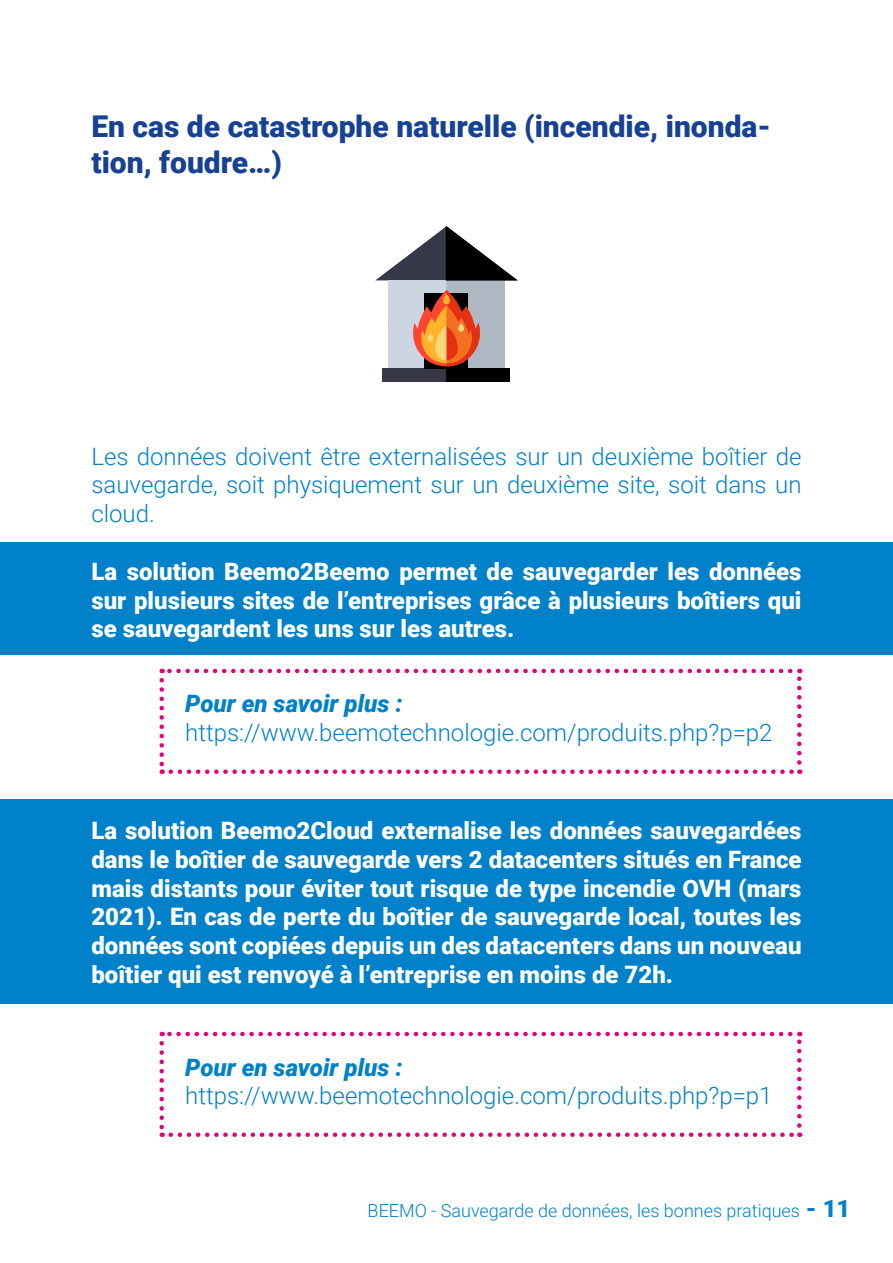
<style>
.page{position:relative;width:893px;height:1263px;background:#fff}
.page>*{position:absolute;margin:0;border:0;box-sizing:border-box;transform-origin:0 0}
.t1{font:900 30px/36px "Roboto";color:#164194}
.t2{font:900 24px/28.8px "Roboto";color:#fff;text-align:justify}
.t3{font:300 24px/28.8px "Roboto";color:#0081c9;text-align:justify}
.t4{font:italic 900 24px "Roboto";color:#0081c9}
.t5{font:300 18px "Roboto";color:#0081c9}
.s1{font-weight:900;font-size:24px}
</style>
<div class="page">
<div style="left:0;top:542px;width:893px;height:113px;background:#0081c9"></div>
<div style="left:0;top:799px;width:893px;height:204px;background:#0081c9"></div>
<div style="left:383px;top:368px;width:127px;height:13px;background:#363847"></div>
<div style="left:446px;top:368px;width:64px;height:13px;background:#000"></div>
<svg style="left:375px;top:226px;width:143px;height:142px"></svg>
<svg style="left:159px;top:680px;width:5px;height:94px"></svg>
<svg style="left:171px;top:769px;width:629px;height:5px"></svg>
<svg style="left:797px;top:669px;width:4px;height:93px"></svg>
<svg style="left:162px;top:669px;width:628px;height:4px"></svg>
<svg style="left:159px;top:1043px;width:5px;height:94px"></svg>
<svg style="left:171px;top:1132px;width:629px;height:5px"></svg>
<svg style="left:797px;top:1032px;width:4px;height:93px"></svg>
<svg style="left:162px;top:1032px;width:628px;height:4px"></svg>
<p class="t1" style="left:91px;top:108px;width:681px">En cas de catastrophe naturelle (incendie, inonda&shy;tion, foudre…)</p>
<p class="t3" style="left:91px;top:441px;width:712px">Les données doivent être externalisées sur un deuxième boîtier de sauvegarde, soit physiquement sur un deuxième site, soit dans un cloud.</p>
<p class="t2" style="left:91px;top:556px;width:712px">La solution Beemo2Beemo permet de sauvegarder les données sur plusieurs sites de l’entreprises grâce à plusieurs boîtiers qui se sauvegardent les uns sur les autres.</p>
<p class="t4" style="left:185px;top:687px;width:219px">Pour en savoir plus :</p>
<p class="t3" style="left:185px;top:717px;width:589px">https://www.beemotechnologie.com/produits.php?p=p2</p>
<p class="t2" style="left:91px;top:815px;width:712px">La solution Beemo2Cloud externalise les données sauvegardées dans le boîtier de sauvegarde vers 2 datacenters situés en France mais distants pour éviter tout risque de type incendie OVH (mars 2021). En cas de perte du boîtier de sauvegarde local, toutes les données sont copiées depuis un des datacenters dans un nouveau boîtier qui est renvoyé à l’entreprise en moins de 72h.</p>
<p class="t4" style="left:185px;top:1050px;width:219px">Pour en savoir plus :</p>
<p class="t3" style="left:185px;top:1080px;width:589px">https://www.beemotechnologie.com/produits.php?p=p1</p>
<p class="t5" style="left:368px;top:1198px;width:484px">BEEMO - Sauvegarde de données, les bonnes pratiques <span class="s1">- 11</span></p>
</div>
